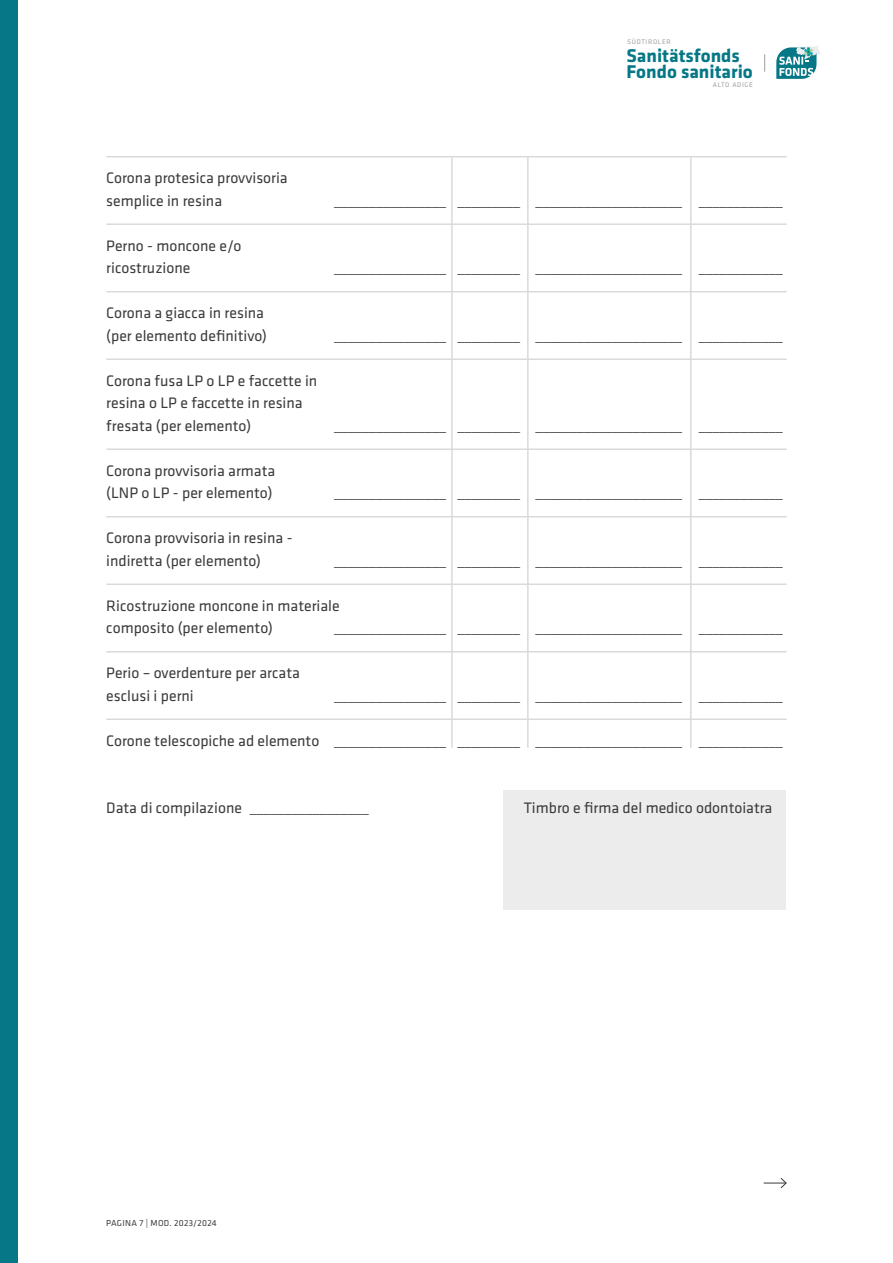
<style>
.page{position:relative;width:893px;height:1263px;background:#fff}
.page>*{position:absolute;margin:0;border:0;box-sizing:border-box;transform-origin:0 0}
.t1{font:700 19.05px/16.5px "Klavika";color:#057786}
.t2{font:15.75px/22.5px "Klavika";color:#3b3b3a}
.t3{font:9px "Klavika";letter-spacing:.03em;color:#3b3b3a}
.t4{font:6.75px "Klavika";letter-spacing:.1em;color:#9c9d9d}
</style>
<div class="page">
<div style="left:0;top:0;width:17px;height:1263px;background:#057786"></div>
<svg style="left:764px;top:1178px;width:23px;height:11px"></svg>
<svg style="left:776px;top:46px;width:45px;height:33px"></svg>
<svg style="left:764px;top:54px;width:1px;height:18px"></svg>
<div style="left:503px;top:791px;width:283px;height:119px;background:#ececed"></div>
<hr style="left:106px;top:156px;width:681px;height:1px;background:#dadada">
<hr style="left:106px;top:223px;width:681px;height:2px;background:#dadada">
<hr style="left:106px;top:291px;width:681px;height:1px;background:#dadada">
<hr style="left:106px;top:358px;width:681px;height:2px;background:#dadada">
<hr style="left:106px;top:448px;width:681px;height:2px;background:#dadada">
<hr style="left:106px;top:516px;width:681px;height:1px;background:#dadada">
<hr style="left:106px;top:583px;width:681px;height:2px;background:#dadada">
<hr style="left:106px;top:651px;width:681px;height:1px;background:#dadada">
<hr style="left:106px;top:718px;width:681px;height:2px;background:#dadada">
<hr style="left:451px;top:157px;width:2px;height:591px;background:#dadada">
<hr style="left:527px;top:157px;width:2px;height:591px;background:#dadada">
<hr style="left:690px;top:157px;width:1px;height:591px;background:#dadada">
<p class="t4" style="left:627px;top:38px;width:45px">SÜDTIROLER</p>
<p class="t1" style="left:626px;top:47px;width:128px">Sanitätsfonds<br>Fondo sanitario</p>
<p class="t4" style="left:713px;top:80px;width:41px">ALTO ADIGE</p>
<p class="t2" style="left:106px;top:166px;width:183px">Corona protesica provvisoria semplice in resina</p>
<p class="t2" style="left:106px;top:234px;width:137px">Perno - moncone e/o ricostruzione</p>
<p class="t2" style="left:106px;top:301px;width:162px">Corona a giacca in resina (per elemento definitivo)</p>
<p class="t2" style="left:106px;top:369px;width:212px">Corona fusa LP o LP e faccette in resina o LP e faccette in resina fresata (per elemento)</p>
<p class="t2" style="left:106px;top:459px;width:170px">Corona provvisoria armata (LNP o LP - per elemento)</p>
<p class="t2" style="left:334px;top:189px;width:450px">________________ _________ _____________________ ____________</p>
<p class="t2" style="left:334px;top:256px;width:450px">________________ _________ _____________________ ____________</p>
<p class="t2" style="left:334px;top:324px;width:450px">________________ _________ _____________________ ____________</p>
<p class="t2" style="left:334px;top:414px;width:450px">________________ _________ _____________________ ____________</p>
<p class="t2" style="left:334px;top:481px;width:450px">________________ _________ _____________________ ____________</p>
<p class="t2" style="left:106px;top:526px;width:188px">Corona provvisoria in resina - indiretta (per elemento)</p>
<p class="t2" style="left:334px;top:549px;width:450px">________________ _________ _____________________ ____________</p>
<p class="t2" style="left:106px;top:594px;width:235px">Ricostruzione moncone in materiale composito (per elemento)</p>
<p class="t2" style="left:334px;top:616px;width:450px">________________ _________ _____________________ ____________</p>
<p class="t2" style="left:106px;top:661px;width:195px">Perio – overdenture per arcata esclusi i perni</p>
<p class="t2" style="left:334px;top:684px;width:450px">________________ _________ _____________________ ____________</p>
<p class="t2" style="left:106px;top:729px;width:678px">Corone telescopiche ad elemento ________________ _________ _____________________ ____________</p>
<p class="t2" style="left:106px;top:796px;width:264px">Data di compilazione _________________</p>
<p class="t2" style="left:524px;top:796px;width:250px">Timbro e firma del medico odontoiatra</p>
<p class="t3" style="left:106px;top:1217px;width:112px">PAGINA 7 | MOD. 2023/2024</p>
</div>
